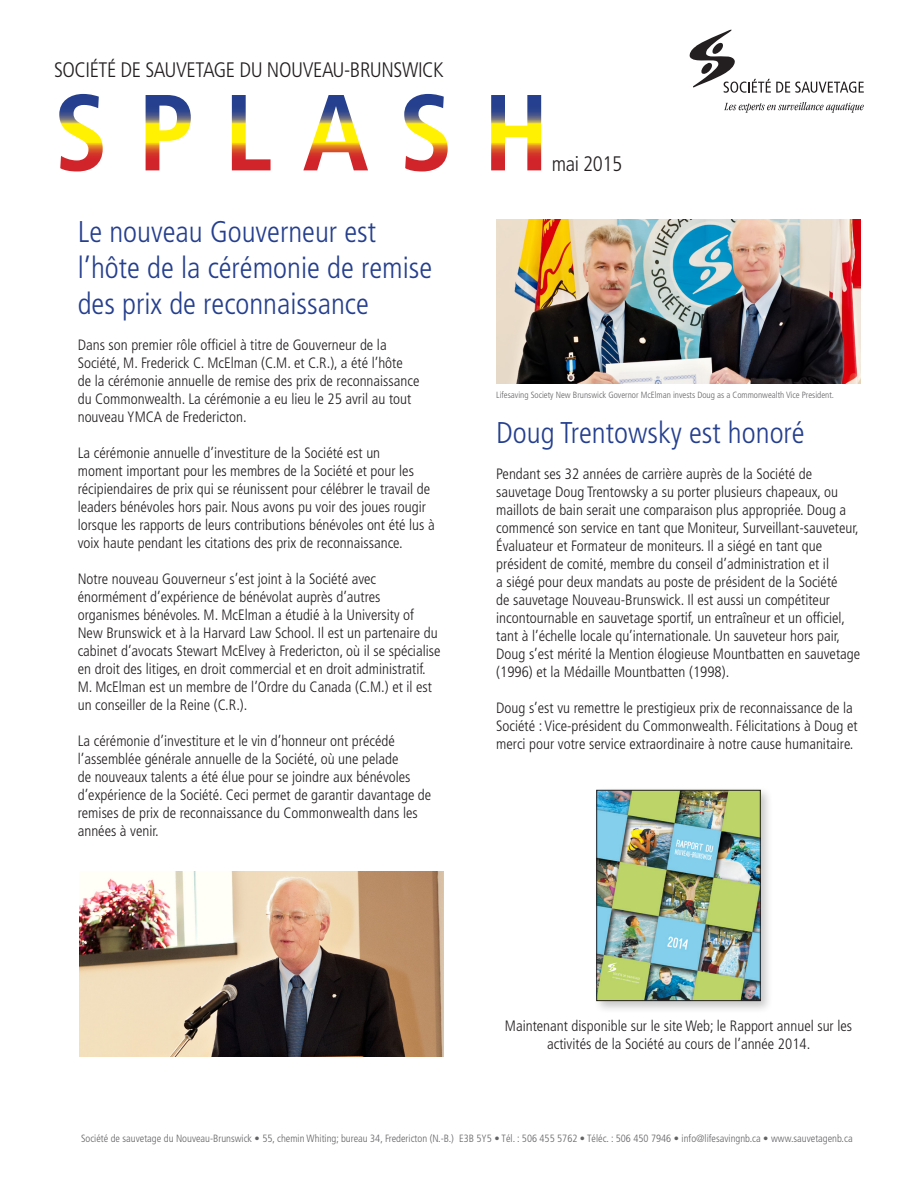
<style>
.page{position:relative;width:918px;height:1188px;background:#fff}
.page>*{position:absolute;margin:0;border:0;box-sizing:border-box;transform-origin:0 0}
.body{font:300 condensed 30px/36px "Frutiger";color:#253f8e}
.t1{font:300 condensed 21px "Frutiger";letter-spacing:-.02em;color:#231f20}
.body-2{font:300 condensed 15px/18px "Frutiger";color:#231f20}
.t2{font:300 condensed 10.5px "Frutiger";color:#636366}
.t3{font:300 condensed 9px "Frutiger";color:#636366}
</style>
<div class="page">
<svg style="left:59px;top:94px;width:482px;height:77px"></svg>
<svg style="left:689px;top:29px;width:175px;height:64px"></svg>
<svg style="left:724px;top:102px;width:140px;height:11px"></svg>
<div style="left:593px;top:786px;width:181px;height:228px;background:#231f20;opacity:.25"></div>
<img style="left:599px;top:792px;width:160px;height:207px">
<div style="left:597px;top:790px;width:164px;height:211px;border:1px solid #231f20"></div>
<img style="left:79px;top:872px;width:365px;height:184px">
<img style="left:496px;top:219px;width:365px;height:164px">
<p class="t1" style="left:54px;top:58px;width:391px">SOCIÉTÉ DE SAUVETAGE DU NOUVEAU-BRUNSWICK</p>
<p class="body" style="left:78px;top:214px;width:356px">Le nouveau Gouverneur est l’hôte de la cérémonie de remise des prix de reconnaissance</p>
<p class="body-2" style="left:78px;top:336px;width:343px">Dans son premier rôle officiel à titre de Gouverneur de la Société, M. Frederick C. McElman (C.M. et C.R.), a été l’hôte de la cérémonie annuelle de remise des prix de reconnaissance du Commonwealth. La cérémonie a eu lieu le 25 avril au tout nouveau YMCA de Fredericton.</p>
<p class="body-2" style="left:78px;top:444px;width:359px">La cérémonie annuelle d’investiture de la Société est un<br>moment important pour les membres de la Société et pour les récipiendaires de prix qui se réunissent pour célébrer le travail de leaders bénévoles hors pair. Nous avons pu voir des joues rougir lorsque les rapports de leurs contributions bénévoles ont été lus à voix haute pendant les citations des prix de reconnaissance.</p>
<p class="body-2" style="left:78px;top:570px;width:364px">Notre nouveau Gouverneur s’est joint à la Société avec énormément d’expérience de bénévolat auprès d’autres organismes bénévoles. M. McElman a étudié à la University of New Brunswick et à la Harvard Law School. Il est un partenaire du cabinet d’avocats Stewart McElvey à Fredericton, où il se spécialise en droit des litiges, en droit commercial et en droit administratif.<br>M. McElman est un membre de l’Ordre du Canada (C.M.) et il est un conseiller de la Reine (C.R.).</p>
<p class="body-2" style="left:78px;top:732px;width:355px">La cérémonie d’investiture et le vin d’honneur ont précédé l’assemblée générale annuelle de la Société, où une pelade<br>de nouveaux talents a été élue pour se joindre aux bénévoles d’expérience de la Société. Ceci permet de garantir davantage de remises de prix de reconnaissance du Commonwealth dans les années à venir.</p>
<p class="t1" style="left:552px;top:152px;width:72px">mai 2015</p>
<p class="t3" style="left:496px;top:390px;width:339px">Lifesaving Society New Brunswick Governor McElman invests Doug as a Commonwealth Vice President.</p>
<p class="body" style="left:496px;top:415px;width:310px">Doug Trentowsky est honoré</p>
<p class="body-2" style="left:496px;top:465px;width:365px">Pendant ses 32 années de carrière auprès de la Société de sauvetage Doug Trentowsky a su porter plusieurs chapeaux, ou maillots de bain serait une comparaison plus appropriée. Doug a commencé son service en tant que Moniteur, Surveillant-sauveteur, Évaluateur et Formateur de moniteurs. Il a siégé en tant que président de comité, membre du conseil d’administration et il<br>a siégé pour deux mandats au poste de président de la Société<br>de sauvetage Nouveau-Brunswick. Il est aussi un compétiteur incontournable en sauvetage sportif, un entraîneur et un officiel, tant à l’échelle locale qu’internationale. Un sauveteur hors pair, Doug s’est mérité la Mention élogieuse Mountbatten en sauvetage (1996) et la Médaille Mountbatten (1998).</p>
<p class="body-2" style="left:496px;top:699px;width:363px">Doug s’est vu remettre le prestigieux prix de reconnaissance de la<br>Société : Vice-président du Commonwealth. Félicitations à Doug et merci pour votre service extraordinaire à notre cause humanitaire.</p>
<p class="body-2" style="left:505px;top:1017px;width:349px;text-align:center">Maintenant disponible sur le site Web; le Rapport annuel sur les activités de la Société au cours de l’année 2014.</p>
<p class="t2" style="left:81px;top:1132px;width:773px">Société de sauvetage du Nouveau-Brunswick • 55, chemin Whiting; bureau 34, Fredericton (N.-B.) E3B 5Y5 • Tél. : 506 455 5762 • Téléc. : 506 450 7946 • info@lifesavingnb.ca • www.sauvetagenb.ca</p>
</div>
